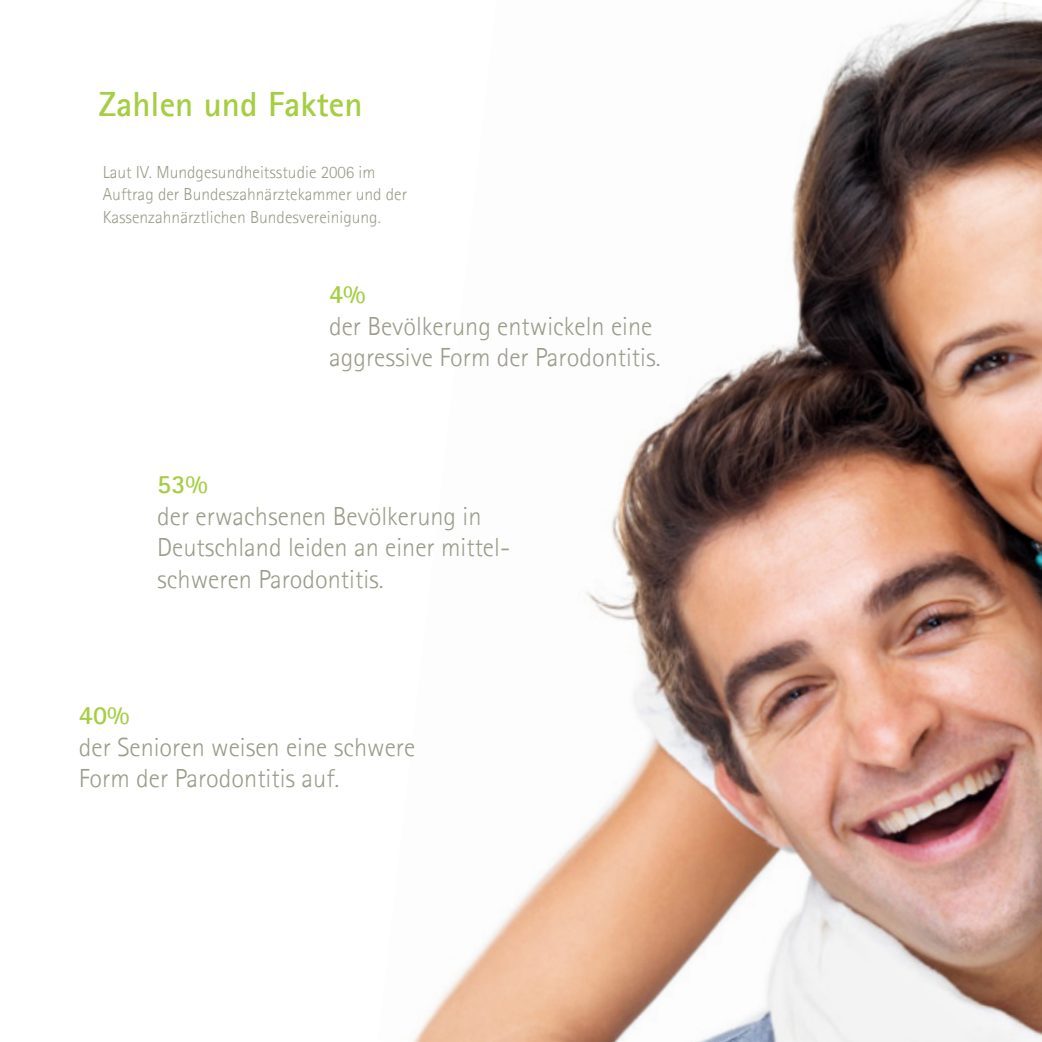
<style>
.page{position:relative;width:1042px;height:1042px;background:#fff}
.page>*{position:absolute;margin:0;border:0;box-sizing:border-box;transform-origin:0 0}
.t1{font:700 35px "Agfa Rotis Sans Serif";color:#a5ce43}
.t2{font:300 26.25px/31.5px "Agfa Rotis Sans Serif";color:#9c9c8a}
.t3{font:300 17.5px/22.4px "Agfa Rotis Sans Serif";color:#9c9c8a}
.s1{font-weight:700;color:#a5ce43}
</style>
<div class="page">
<img style="left:413px;top:0;width:629px;height:1042px">
<p class="t1" style="left:99px;top:82px;width:265px">Zahlen und Fakten</p>
<p class="t3" style="left:103px;top:161px;width:306px">Laut IV. Mundgesundheitsstudie 2006 im<br>Auftrag der Bundeszahnärztekammer und der<br>Kassenzahnärztlichen Bundesvereinigung.</p>
<p class="t2" style="left:329px;top:279px;width:333px"><span class="s1">4%<br></span>der Bevölkerung entwickeln eine aggressive Form der Parodontitis.</p>
<p class="t2" style="left:157px;top:468px;width:354px"><span class="s1">53%<br></span>der erwachsenen Bevölkerung in<br>Deutschland leiden an einer mittel&shy;schweren Parodontitis.</p>
<p class="t2" style="left:79px;top:699px;width:338px"><span class="s1">40%<br></span>der Senioren weisen eine schwere<br>Form der Parodontitis auf.</p>
</div>
